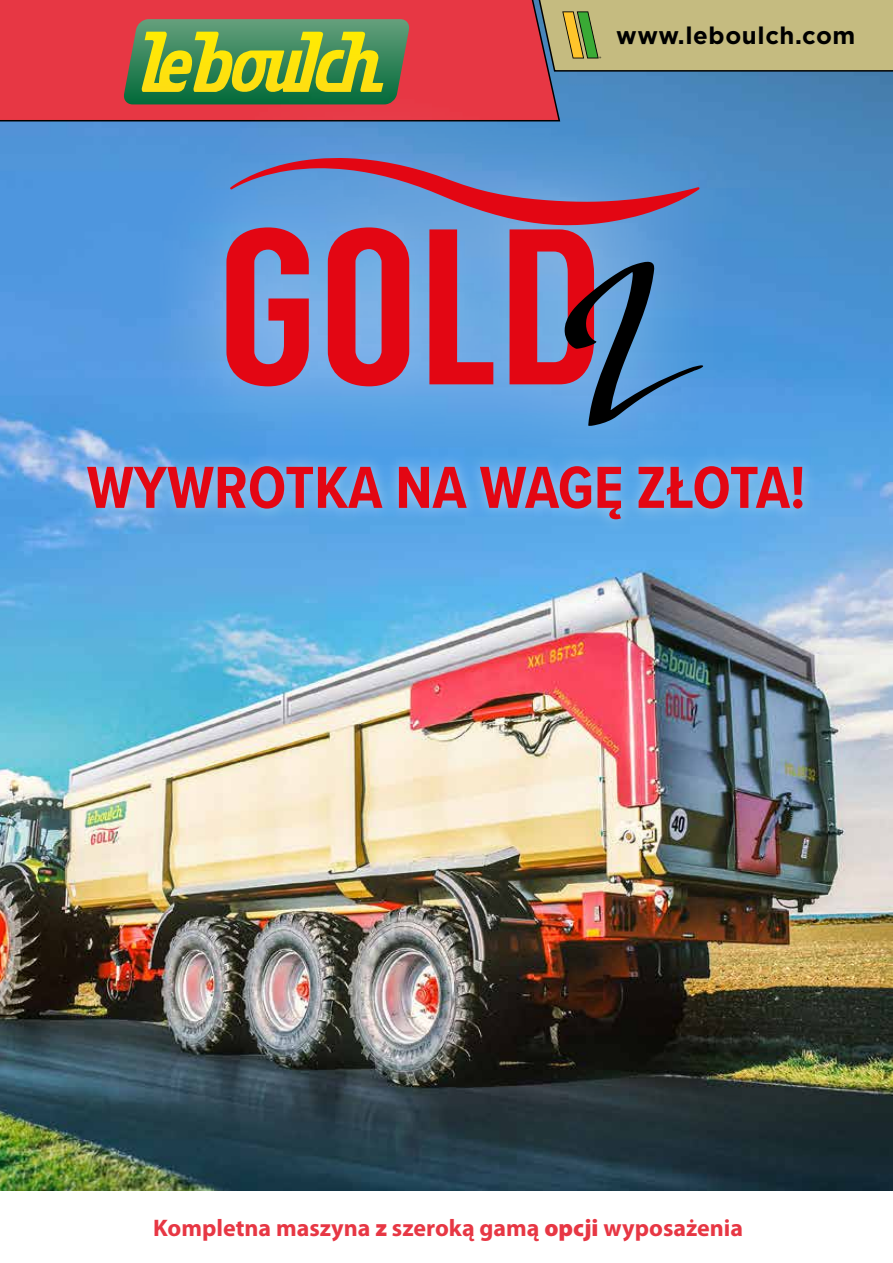
<style>
.page{position:relative;width:893px;height:1263px;background:#fff}
.page>*{position:absolute;margin:0;border:0;box-sizing:border-box;transform-origin:0 0}
.t1{font:221.25px "Langdon";color:#e30613}
.t2{font:700 61.5px "Proxima Nova Cond";color:#e30613}
.t3{font:700 24px "Myriad Pro";color:#e73744}
.t4{font:700 24px "Gotham";letter-spacing:.025em;color:#000}
.s1{font-size:117.9px;color:#020203}
.s2{font-weight:900}
</style>
<div class="page">
<img style="left:0;top:72px;width:893px;height:1119px">
<div style="left:0;top:0;width:561px;height:122px;background:#e73744"></div>
<svg style="left:532px;top:0;width:361px;height:72px;background:#bab078"></svg>
<svg style="left:123px;top:19px;width:287px;height:85px;background:#86a347"></svg>
<div style="left:73px;top:451px;width:744px;height:83px;background:#fff;opacity:.5"></div>
<div style="left:147px;top:80px;width:615px;height:418px;background:#fff;opacity:.5"></div>
<svg style="left:230px;top:158px;width:469px;height:67px;background:#7c79ab"></svg>
<svg style="left:564px;top:260px;width:140px;height:166px;background:#4b7eae"></svg>
<p class="t4" style="left:616px;top:21px;width:241px">www.leboulch.com</p>
<h1 class="t1" style="left:217px;top:179px;width:609px">GOLD <span class="s1">XL</span></h1>
<h2 class="t2" style="left:87px;top:442px;width:720px">WYWROTKA NA WAGĘ ZŁOTA!</h2>
<p class="t3" style="left:153px;top:1212px;width:591px">Kompletna maszyna <span class="s2">z</span> szeroką gamą <span class="s2">opcji</span> wyposażenia</p>
</div>
